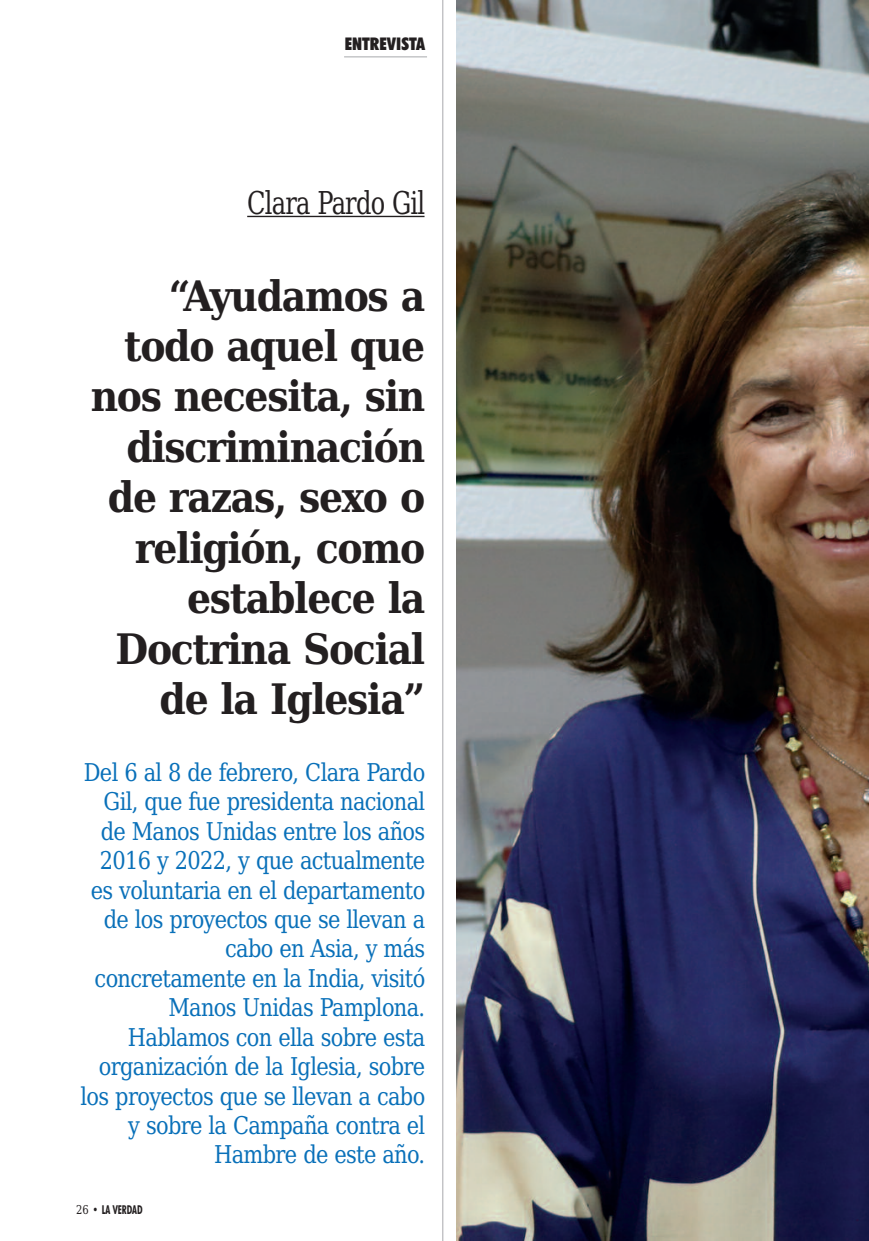
<style>
.page{position:relative;width:869px;height:1241px;background:#fff}
.page>*{position:absolute;margin:0;border:0;box-sizing:border-box;transform-origin:0 0}
.t1{font:700 42px/50.4px "DejaVu Serif Condensed";letter-spacing:-.03em;color:#231f20;text-align:right}
.t2{font:31.5px "DejaVu Serif Condensed";letter-spacing:-.03em;color:#231f20;scale:.85 1}
.t3{font:24.5px/29.4px "DejaVu Serif Condensed";letter-spacing:-.03em;color:#0970b9;text-align:right;scale:.95 1}
.t4{font:900 condensed 17.5px "Futura BT";color:#231f20}
.t5{font:700 condensed 12.25px "Futura BT";color:#231f20;scale:.85 1}
.s1{font-family:"DejaVu Serif Condensed";font-weight:400;font-stretch:normal}
.s2{font-family:"DejaVu Sans Condensed";font-weight:400;font-stretch:normal}
</style>
<div class="page">
<hr style="left:247px;top:216px;width:177px;height:1px;background:#231f20">
<hr style="left:344px;top:56px;width:83px;height:1px;background:#a8a9ad">
<hr style="left:442px;top:0;width:1px;height:1240px;background:#a8a9ad">
<img style="left:456px;top:0;width:412px;height:1240px">
<p class="t4" style="left:344px;top:34px;width:82px">ENTREVISTA</p>
<p class="t2" style="left:247px;top:185px;width:211px">Clara Pardo Gil</p>
<h1 class="t1" style="left:91px;top:271px;width:336px">“Ayudamos a todo aquel que nos necesita, sin discriminación de razas, sexo o religión, como establece la<br>Doctrina Social de la Iglesia”</h1>
<p class="t3" style="left:81px;top:757px;width:364px">Del 6 al 8 de febrero, Clara Pardo<br>Gil, que fue presidenta nacional de Manos Unidas entre los años<br>2016 y 2022, y que actualmente es voluntaria en el departamento de los proyectos que se llevan a cabo en Asia, y más concretamente en la India, visitó<br>Manos Unidas Pamplona.<br>Hablamos con ella sobre esta organización de la Iglesia, sobre los proyectos que se llevan a cabo y sobre la Campaña contra el<br>Hambre de este año.</p>
<p class="t5" style="left:76px;top:1202px;width:80px"><span class="s1">26</span> <span class="s2">•</span> LA VERDAD</p>
</div>
